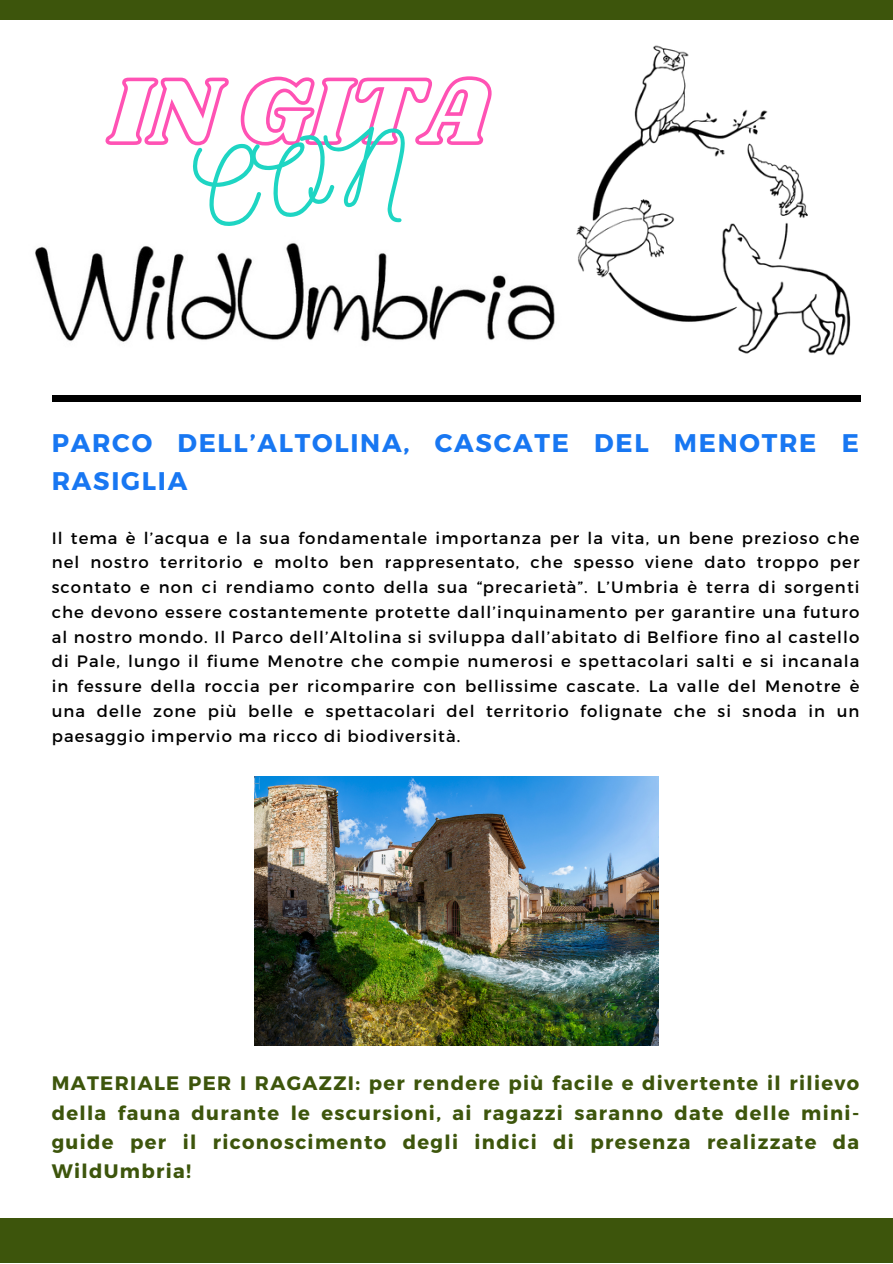
<style>
.page{position:relative;width:893px;height:1264px;background:#fff}
.page>*{position:absolute;margin:0;border:0;box-sizing:border-box;transform-origin:0 0}
.t1{font:700 25.5px/38.2px "Montserrat";letter-spacing:.07em;color:#1877f2}
.t2{font:700 19.5px/29.2px "Montserrat";letter-spacing:.07em;color:#3d550c;text-align:justify}
.t3{font:16.5px/24.8px "Montserrat";letter-spacing:.07em;color:#000;text-align:justify}
</style>
<div class="page">
<div style="left:52px;top:396px;width:808px;height:5px;background:#000"></div>
<div style="left:0;top:1218px;width:892px;height:44px;background:#3d550c"></div>
<div style="left:0;top:0;width:892px;height:20px;background:#3d550c"></div>
<img style="left:35px;top:242px;width:520px;height:100px">
<img style="left:576px;top:45px;width:275px;height:311px">
<img style="left:254px;top:777px;width:404px;height:268px">
<svg style="left:105px;top:76px;width:387px;height:70px"></svg>
<p class="t1" style="left:52px;top:422px;width:808px">PARCO DELL’ALTOLINA, CASCATE DEL MENOTRE E<br>RASIGLIA</p>
<p class="t3" style="left:52px;top:524px;width:809px">Il tema è l’acqua e la sua fondamentale importanza per la vita, un bene prezioso che nel nostro territorio e molto ben rappresentato, che spesso viene dato troppo per scontato e non ci rendiamo conto della sua “precarietà”. L’Umbria è terra di sorgenti che devono essere costantemente protette dall’inquinamento per garantire una futuro al nostro mondo. Il Parco dell’Altolina si sviluppa dall’abitato di Belfiore fino al castello di Pale, lungo il fiume Menotre che compie numerosi e spettacolari salti e si incanala in fessure della roccia per ricomparire con bellissime cascate. La valle del Menotre è una delle zone più belle e spettacolari del territorio folignate che si snoda in un paesaggio impervio ma ricco di biodiversità.</p>
<p class="t2" style="left:52px;top:1067px;width:809px">MATERIALE PER I RAGAZZI: per rendere più facile e divertente il rilievo della fauna durante le escursioni, ai ragazzi saranno date delle mini&shy;guide per il riconoscimento degli indici di presenza realizzate da WildUmbria!</p>
</div>
